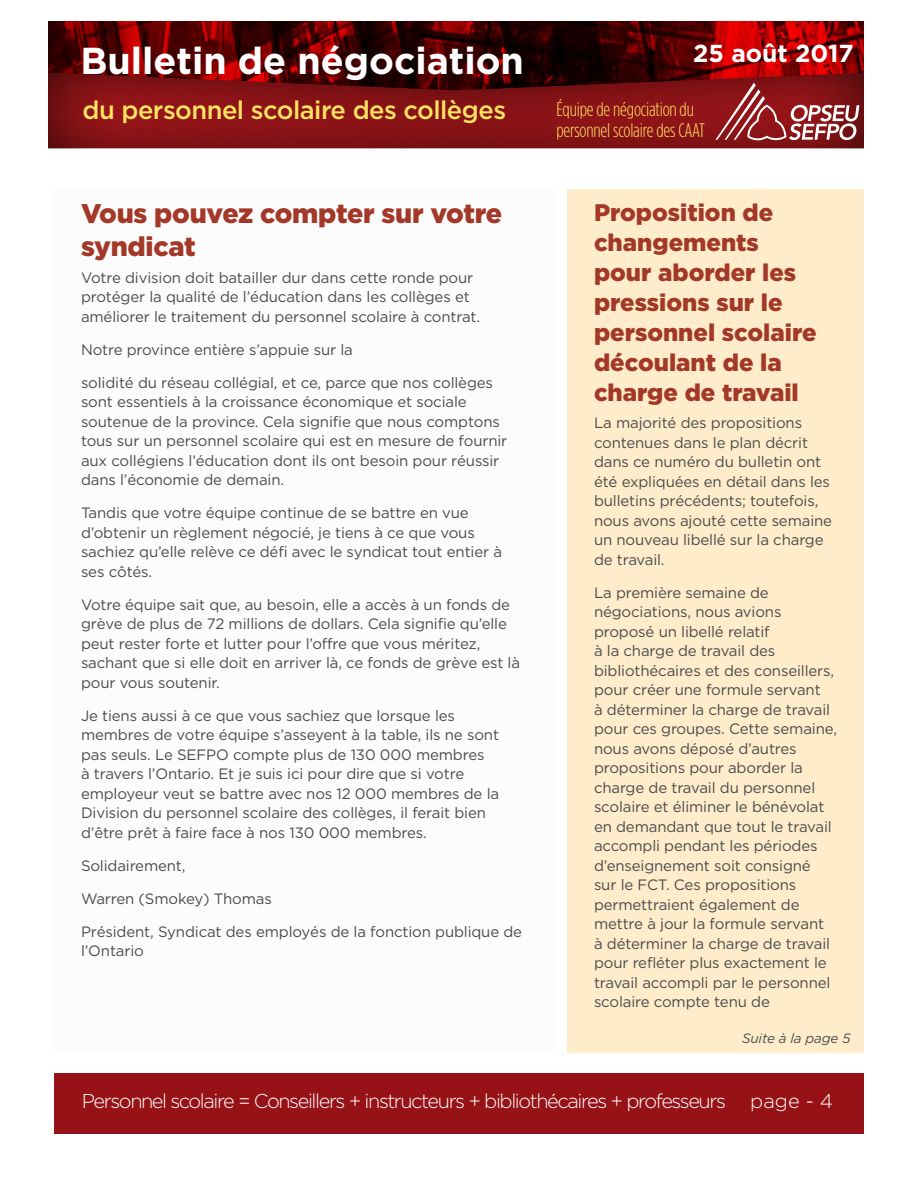
<style>
.page{position:relative;width:918px;height:1188px;background:#fff}
.page>*{position:absolute;margin:0;border:0;box-sizing:border-box;transform-origin:0 0}
.t1{font:700 37.5px "Gotham HTF";color:#fff}
.t2{font:900 27px/33px "Gotham HTF";letter-spacing:-.01em;color:#a33828}
.t3{font:500 25.5px "Gotham HTF";letter-spacing:-.02em;color:#ffe362}
.t4{font:700 24.6px "Gotham HTF";color:#fff}
.t5{font:900 24px/30px "Gotham HTF";color:#a33828}
.t6{font:300 19.95px "Gotham HTF";letter-spacing:-.07em;color:#fff}
.t7{font:300 condensed 19.5px/21px "Gotham HTF";letter-spacing:-.01em;color:#ffe362}
.body_copy_fr{font:15px/19.5px "Gotham HTF";letter-spacing:-.01em;color:#4b4c4d}
.body_copy{font:italic 13.5px "Gotham HTF";letter-spacing:-.01em;color:#4b4c4d}
</style>
<div class="page">
<div style="left:54px;top:1074px;width:809px;height:60px;background:#971216"></div>
<img style="left:48px;top:22px;width:816px;height:50px">
<div style="left:46px;top:72px;width:819px;height:78px;background:#231f20;opacity:.85"></div>
<svg style="left:716px;top:58px;width:143px;height:85px;background:#9e2e30"></svg>
<div style="left:567px;top:189px;width:297px;height:864px;background:#feecca"></div>
<h1 class="t1" style="left:80px;top:39px;width:445px">Bulletin de négociation</h1>
<h3 class="t4" style="left:693px;top:39px;width:162px">25 août 2017</h3>
<h3 class="t3" style="left:82px;top:96px;width:425px">du personnel scolaire des collèges</h3>
<h3 class="t7" style="left:556px;top:99px;width:150px">Équipe de négociation du personnel scolaire des CAAT</h3>
<p class="t2" style="left:81px;top:196px;width:423px">Vous pouvez compter sur votre syndicat</p>
<p class="body_copy_fr" style="left:81px;top:267px;width:401px">Votre division doit batailler dur dans cette ronde pour protéger la qualité de l’éducation dans les collèges et améliorer le traitement du personnel scolaire à contrat.</p>
<p class="body_copy_fr" style="left:81px;top:339px;width:273px">Notre province entière s’appuie sur la</p>
<p class="body_copy_fr" style="left:81px;top:372px;width:428px">solidité du réseau collégial, et ce, parce que nos collèges sont essentiels à la croissance économique et sociale soutenue de la province. Cela signifie que nous comptons tous sur un personnel scolaire qui est en mesure de fournir aux collégiens l’éducation dont ils ont besoin pour réussir dans l’économie de demain.</p>
<p class="body_copy_fr" style="left:81px;top:503px;width:423px">Tandis que votre équipe continue de se battre en vue d’obtenir un règlement négocié, je tiens à ce que vous sachiez qu’elle relève ce défi avec le syndicat tout entier à ses côtés.</p>
<p class="body_copy_fr" style="left:81px;top:594px;width:441px">Votre équipe sait que, au besoin, elle a accès à un fonds de grève de plus de 72 millions de dollars. Cela signifie qu’elle peut rester forte et lutter pour l’offre que vous méritez, sachant que si elle doit en arriver là, ce fonds de grève est là pour vous soutenir.</p>
<p class="body_copy_fr" style="left:81px;top:705px;width:420px">Je tiens aussi à ce que vous sachiez que lorsque les membres de votre équipe s’asseyent à la table, ils ne sont pas seuls. Le SEFPO compte plus de 130 000 membres<br>à travers l’Ontario. Et je suis ici pour dire que si votre employeur veut se battre avec nos 12 000 membres de la Division du personnel scolaire des collèges, il ferait bien d’être prêt à faire face à nos 130 000 membres.</p>
<p class="body_copy_fr" style="left:81px;top:855px;width:106px">Solidairement,</p>
<p class="body_copy_fr" style="left:81px;top:888px;width:192px">Warren (Smokey) Thomas</p>
<p class="body_copy_fr" style="left:81px;top:921px;width:443px">Président, Syndicat des employés de la fonction publique de l’Ontario</p>
<p class="t5" style="left:594px;top:197px;width:224px">Proposition de changements pour aborder les pressions sur le personnel scolaire découlant de la charge de travail</p>
<p class="body_copy_fr" style="left:594px;top:413px;width:240px">La majorité des propositions contenues dans le plan décrit dans ce numéro du bulletin ont été expliquées en détail dans les bulletins précédents; toutefois, nous avons ajouté cette semaine un nouveau libellé sur la charge de travail.</p>
<p class="body_copy_fr" style="left:594px;top:582px;width:245px">La première semaine de négociations, nous avions proposé un libellé relatif<br>à la charge de travail des bibliothécaires et des conseillers, pour créer une formule servant<br>à déterminer la charge de travail pour ces groupes. Cette semaine, nous avons déposé d’autres propositions pour aborder la charge de travail du personnel scolaire et éliminer le bénévolat en demandant que tout le travail accompli pendant les périodes d’enseignement soit consigné sur le FCT. Ces propositions permettraient également de mettre à jour la formule servant<br>à déterminer la charge de travail pour refléter plus exactement le travail accompli par le personnel scolaire compte tenu de</p>
<p class="body_copy" style="left:742px;top:1031px;width:110px">Suite à la page 5</p>
<h3 class="t6" style="left:82px;top:1090px;width:753px">Personnel scolaire = Conseillers + instructeurs + bibliothécaires + professeurs page - 4</h3>
</div>
